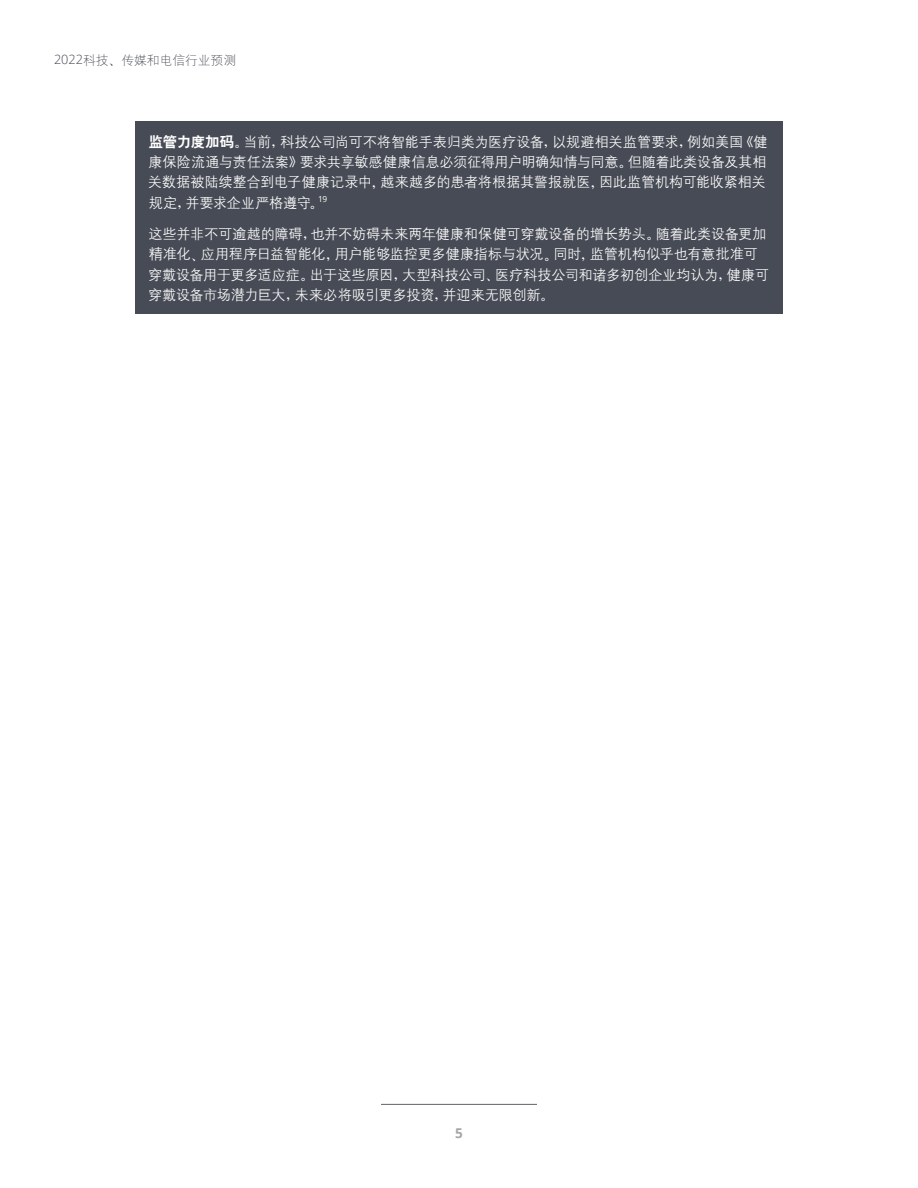
<style>
.page{position:relative;width:918px;height:1188px;background:#fff}
.page>*{position:absolute;margin:0;border:0;box-sizing:border-box;transform-origin:0 0}
.t1{font:14.25px/20.2px "H Yg 2 gj";letter-spacing:-.02em;color:#fff;text-align:justify}
.t2{font:700 13.5px "Open Sans";color:#a3a7a9}
.t3{font:12.75px "H Yg 1 gj";color:#474b55}
.s1{font-family:"Open Sans";font-weight:300}
.s2{font-family:"H Ya 6 gj"}
.s3{font-family:"H Yb 2 gj"}
</style>
<div class="page">
<hr style="left:381px;top:1104px;width:156px;height:1px;background:#5f6369">
<div style="left:135px;top:122px;width:648px;height:192px;background:#474b55"></div>
<p class="t3" style="left:54px;top:53px;width:184px"><span class="s1">2022</span>科技<span class="s2">、</span>传媒和电信行业预测</p>
<p class="t1" style="left:148px;top:131px;width:621px"><span class="s3">监管力度加码</span><span class="s2">。</span>当前<span class="s2">，</span>科技公司尚可不将智能手表归类为医疗设备<span class="s2">，</span>以规避相关监管要求<span class="s2">，</span>例如美国<span class="s2">《</span>健康保险流通与责任法案<span class="s2">》</span>要求共享敏感健康信息必须征得用户明确知情与同意<span class="s2">。</span>但随着此类设备及其相关数据被陆续整合到电子健康记录中<span class="s2">，</span>越来越多的患者将根据其警报就医<span class="s2">，</span>因此监管机构可能收紧相关规定<span class="s2">，</span>并要求企业严格遵守<span class="s2">。</span><sup>19</sup></p>
<p class="t1" style="left:148px;top:224px;width:622px;text-align:left">这些并非不可逾越的障碍<span class="s2">，</span>也并不妨碍未来两年健康和保健可穿戴设备的增长势头<span class="s2">。</span>随着此类设备更加精准化<span class="s2">、</span>应用程序日益智能化<span class="s2">，</span>用户能够监控更多健康指标与状况<span class="s2">。</span>同时<span class="s2">，</span>监管机构似乎也有意批准可穿戴设备用于更多适应症<span class="s2">。</span>出于这些原因<span class="s2">，</span>大型科技公司<span class="s2">、</span>医疗科技公司和诸多初创企业均认为<span class="s2">，</span>健康可穿戴设备市场潜力巨大<span class="s2">，</span>未来必将吸引更多投资<span class="s2">，</span>并迎来无限创新<span class="s2">。</span></p>
<p class="t2" style="left:455px;top:1123px;width:9px">5</p>
</div>
